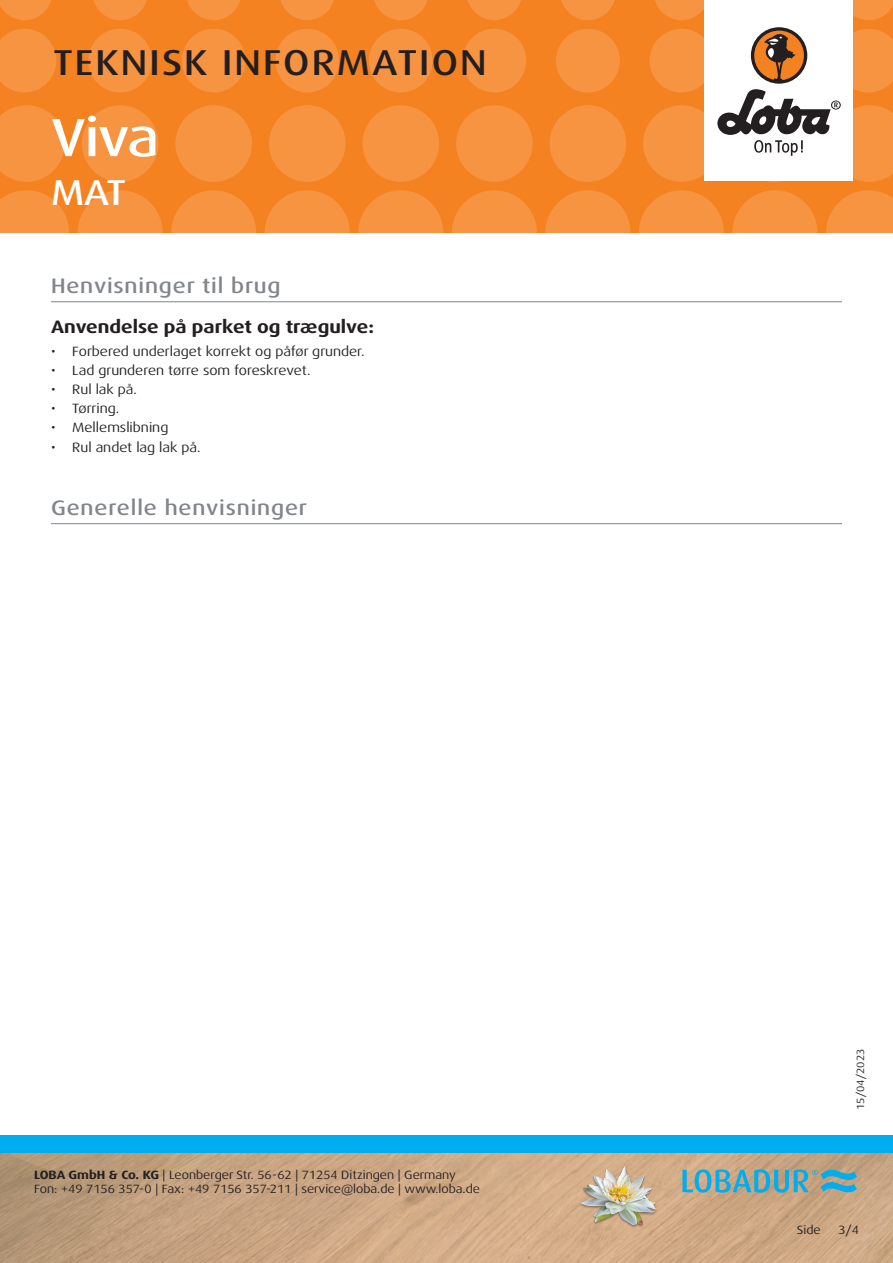
<style>
.page{position:relative;width:893px;height:1263px;background:#fff}
.page>*{position:absolute;margin:0;border:0;box-sizing:border-box;transform-origin:0 0}
.t1{font:500 expanded 54px "Dax Pro";color:#fff}
.t2{font:500 expanded 36px "Dax Pro";letter-spacing:.06em;color:#231f20}
.t3{font:500 expanded 36px "Dax Pro";color:#fff}
.Titel_grau{font:500 expanded 21px "Dax Pro";letter-spacing:.04em;color:#82858b}
.t4{font:700 expanded 18px "Dax Pro";color:#231f20}
.t5{font:expanded 13.5px "Dax Pro";color:#231f20}
.t6{font:expanded 12px/14.4px "Dax Pro";color:#231f20}
.t7{font:expanded 10.5px "Dax Pro";color:#231f20}
.s1{font-weight:700}
</style>
<div class="page">
<div style="left:0;top:0;width:893px;height:233px;background:#f58220"></div>
<svg style="left:0;top:190px;width:69px;height:43px"></svg>
<svg style="left:78px;top:190px;width:85px;height:85px;fill:#f69441"></svg>
<svg style="left:171px;top:190px;width:85px;height:85px;fill:#f69441"></svg>
<svg style="left:265px;top:190px;width:85px;height:85px;fill:#f69441"></svg>
<svg style="left:358px;top:190px;width:85px;height:85px;fill:#f69441"></svg>
<svg style="left:545px;top:190px;width:85px;height:85px;fill:#f69441"></svg>
<svg style="left:452px;top:190px;width:85px;height:85px;fill:#f69441"></svg>
<svg style="left:732px;top:190px;width:85px;height:85px;fill:#f69441"></svg>
<svg style="left:639px;top:190px;width:85px;height:85px;fill:#f69441"></svg>
<svg style="left:826px;top:190px;width:67px;height:43px"></svg>
<svg style="left:0;top:105px;width:65px;height:77px"></svg>
<svg style="left:82px;top:105px;width:76px;height:77px"></svg>
<svg style="left:175px;top:105px;width:77px;height:77px"></svg>
<svg style="left:269px;top:105px;width:76px;height:77px"></svg>
<svg style="left:456px;top:105px;width:77px;height:77px"></svg>
<svg style="left:362px;top:105px;width:77px;height:77px"></svg>
<svg style="left:550px;top:105px;width:76px;height:77px"></svg>
<svg style="left:0;top:29px;width:56px;height:63px"></svg>
<svg style="left:182px;top:29px;width:64px;height:63px"></svg>
<svg style="left:88px;top:29px;width:64px;height:63px"></svg>
<svg style="left:275px;top:29px;width:64px;height:63px"></svg>
<svg style="left:462px;top:29px;width:64px;height:63px"></svg>
<svg style="left:369px;top:29px;width:64px;height:63px"></svg>
<svg style="left:556px;top:29px;width:64px;height:63px"></svg>
<svg style="left:0;top:0;width:51px;height:20px"></svg>
<svg style="left:187px;top:0;width:53px;height:20px"></svg>
<svg style="left:468px;top:0;width:53px;height:20px"></svg>
<svg style="left:655px;top:0;width:49px;height:20px"></svg>
<svg style="left:93px;top:0;width:54px;height:20px"></svg>
<svg style="left:374px;top:0;width:54px;height:20px"></svg>
<svg style="left:281px;top:0;width:53px;height:20px"></svg>
<svg style="left:561px;top:0;width:54px;height:20px"></svg>
<svg style="left:853px;top:0;width:40px;height:20px"></svg>
<img style="left:0;top:1152px;width:893px;height:111px">
<div style="left:0;top:1135px;width:893px;height:17px;background:#00aeef"></div>
<div style="left:704px;top:0;width:149px;height:181px;background:#fff"></div>
<svg style="left:643px;top:29px;width:250px;height:153px"></svg>
<img style="left:578px;top:1161px;width:82px;height:81px">
<svg style="left:682px;top:1169px;width:175px;height:24px;background:#75a8ae"></svg>
<hr style="left:51px;top:523px;width:791px;height:1px;background:#82858b">
<hr style="left:51px;top:301px;width:791px;height:1px;background:#82858b">
<h2 class="t2" style="left:53px;top:40px;width:435px">TEKNISK INFORMATION</h2>
<p class="t1" style="left:51px;top:103px;width:109px">Viva</p>
<h2 class="t3" style="left:51px;top:169px;width:76px">MAT</h2>
<p class="Titel_grau" style="left:51px;top:272px;width:231px">Henvisninger til brug</p>
<p class="t4" style="left:51px;top:315px;width:325px">Anvendelse på parket og trægulve:</p>
<p class="t5" style="left:51px;top:342px;width:315px">• Forbered underlaget korrekt og påfør grunder.</p>
<p class="t5" style="left:51px;top:362px;width:261px">• Lad grunderen tørre som foreskrevet.</p>
<p class="t5" style="left:51px;top:381px;width:88px">• Rul lak på.</p>
<p class="t5" style="left:51px;top:400px;width:70px">• Tørring.</p>
<p class="t5" style="left:51px;top:419px;width:119px">• Mellemslibning</p>
<p class="t5" style="left:51px;top:438px;width:151px">• Rul andet lag lak på.</p>
<p class="Titel_grau" style="left:51px;top:494px;width:257px">Generelle henvisninger</p>
<p class="t6" style="left:34px;top:1167px;width:447px"><span class="s1">LOBA GmbH &amp; Co. KG</span> | Leonberger Str. 56-62 | 71254 Ditzingen | Germany<br>Fon: +49 7156 357-0 | Fax: +49 7156 357-211 | service@loba.de | www.loba.de</p>
<p class="t7" style="left:854px;top:1110px;width:63px;rotate:-90deg">15/04/2023</p>
<p class="t6" style="left:797px;top:1223px;width:25px">Side</p>
<p class="t6" style="left:838px;top:1223px;width:22px">3/4</p>
</div>
